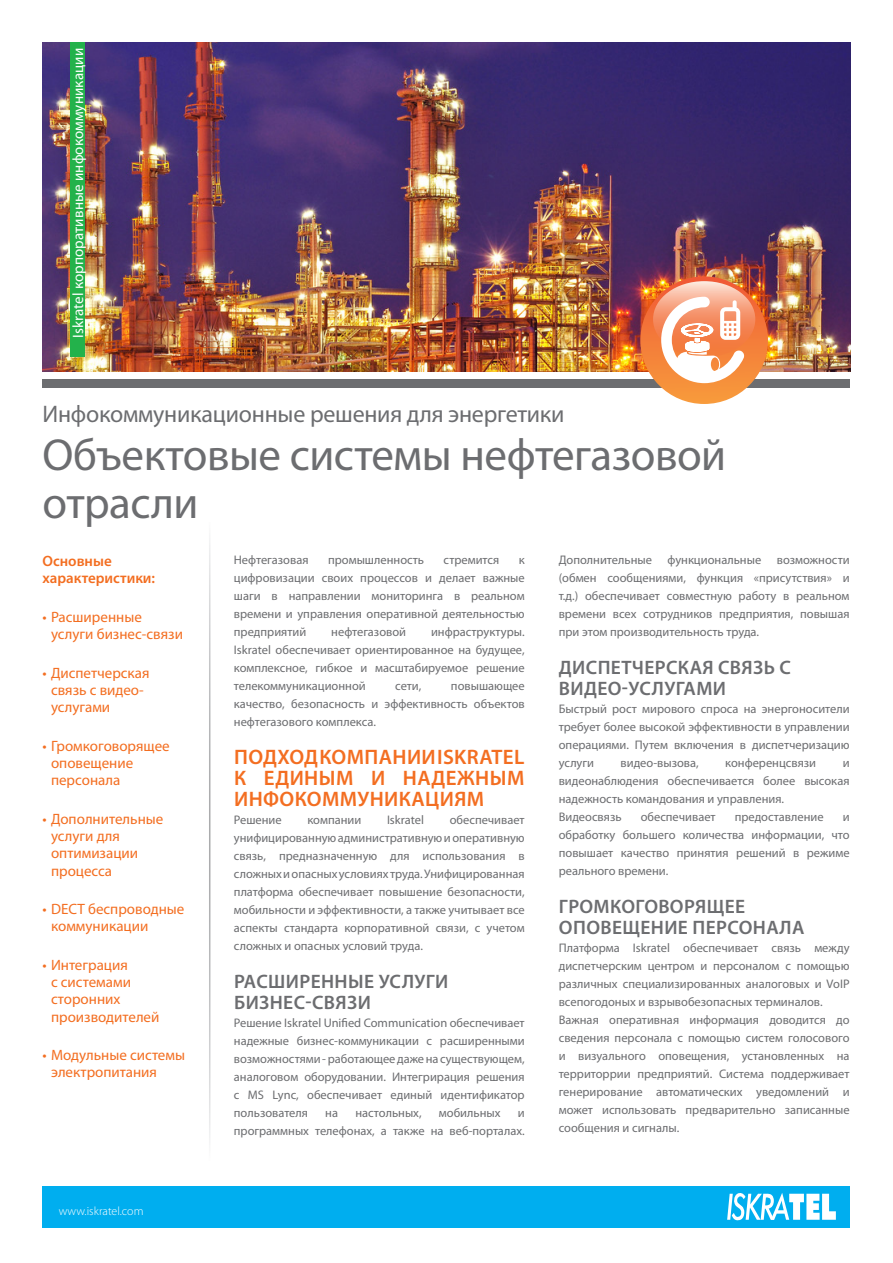
<style>
.page{position:relative;width:893px;height:1263px;background:#fff}
.page>*{position:absolute;margin:0;border:0;box-sizing:border-box;transform-origin:0 0}
.t1{font:45px/48px "Myriad Pro";letter-spacing:-.01em;color:#6c6d70}
.t2{font:24px "Myriad Pro";letter-spacing:-.01em;color:#6c6d70}
.leaflet_text{font:600 21px/21px "Myriad Pro";letter-spacing:.02em;color:#f36e21;text-align:justify}
.leaflet_text-2{font:600 19.5px/21px "Myriad Pro";letter-spacing:.02em;color:#6c6d70}
.t3{font:15px/17.2px "Myriad Pro";color:#f36e21}
.podnaslov_tekst{font:15px "Myriad Pro";letter-spacing:.005em;color:#fff}
.t4{font:600 15px/17.2px "Myriad Pro";color:#f36e21}
.leaflet_text-3{font:12.45px/18px "Myriad Pro";color:#6c6d70;text-align:justify}
.tekst{font:300 12px "Myriad Pro";color:#fff}
</style>
<div class="page">
<img style="left:43px;top:42px;width:807px;height:329px">
<div style="left:43px;top:1186px;width:807px;height:41px;background:#00aeef"></div>
<svg style="left:727px;top:1193px;width:109px;height:27px"></svg>
<div style="left:43px;top:379px;width:807px;height:9px;background:#6c6d70"></div>
<div style="left:70px;top:43px;width:15px;height:314px;background:#23b24b"></div>
<svg style="left:640px;top:276px;width:128px;height:128px;background:#f3823a"></svg>
<svg style="left:653px;top:281px;width:102px;height:76px"></svg>
<svg style="left:661px;top:297px;width:84px;height:86px"></svg>
<p class="podnaslov_tekst" style="left:70px;top:338px;width:292px;rotate:-90deg">Iskratel корпоративные инфокоммуникации</p>
<p class="t2" style="left:43px;top:401px;width:523px">Инфокоммуникационные решения для энергетики</p>
<p class="t1" style="left:43px;top:432px;width:685px">Объектовые системы нефтегазовой отрасли</p>
<p class="t4" style="left:43px;top:552px;width:114px">Основные характеристики:</p>
<p class="t3" style="left:51px;top:609px;width:133px;text-indent:-9px">• Расширенные услуги бизнес-связи</p>
<p class="t3" style="left:51px;top:664px;width:100px;text-indent:-9px">• Диспетчерская связь с видео&shy;услугами</p>
<p class="t3" style="left:51px;top:737px;width:120px;text-indent:-9px">• Громкоговорящее оповещение персонала</p>
<p class="t3" style="left:51px;top:810px;width:114px;text-indent:-9px">• Дополнительные услуги для оптимизации процесса</p>
<p class="t3" style="left:51px;top:901px;width:135px;text-indent:-9px">• DECT беспроводные коммуникации</p>
<p class="t3" style="left:51px;top:956px;width:110px;text-indent:-9px">• Интеграция<br>с системами сторонних производителей</p>
<p class="t3" style="left:51px;top:1047px;width:136px;text-indent:-9px">• Модульные системы электропитания</p>
<p class="leaflet_text-3" style="left:234px;top:551px;width:76px">Нефтегазовая</p>
<p class="leaflet_text-3" style="left:328px;top:551px;width:98px">промышленность</p>
<p class="leaflet_text-3" style="left:444px;top:551px;width:57px">стремится</p>
<p class="leaflet_text-3" style="left:559px;top:551px;width:95px">Дополнительные</p>
<p class="leaflet_text-3" style="left:668px;top:551px;width:95px">функциональные</p>
<p class="leaflet_text-3" style="left:559px;top:551px;width:292px;text-indent:218px">возможности (обмен сообщениями, функция «присутствия» и т.д.) обеспечивает совместную работу в реальном времени всех сотрудников предприятия, повышая при этом производительность труда.</p>
<p class="leaflet_text-2" style="left:559px;top:657px;width:233px">ДИСПЕТЧЕРСКАЯ СВЯЗЬ С<br>ВИДЕО-УСЛУГАМИ</p>
<p class="leaflet_text-3" style="left:559px;top:700px;width:292px">Быстрый рост мирового спроса на энергоносители требует более высокой эффективности в управлении операциями. Путем включения в диспетчеризацию услуги</p>
<p class="leaflet_text-3" style="left:234px;top:551px;width:292px;text-indent:285px">к цифровизации своих процессов и делает важные шаги в направлении мониторинга в реальном времени и управления оперативной деятельностью предприятий</p>
<p class="leaflet_text-3" style="left:234px;top:623px;width:292px;text-indent:197px">инфраструктуры.<br>Iskratel обеспечивает ориентированное на будущее, комплексное, гибкое и масштабируемое решение телекоммуникационной</p>
<p class="leaflet_text-3" style="left:331px;top:623px;width:76px">нефтегазовой</p>
<p class="leaflet_text-3" style="left:234px;top:677px;width:292px;text-indent:217px">повышающее качество, безопасность и эффективность объектов нефтегазового комплекса.</p>
<p class="leaflet_text" style="left:234px;top:746px;width:292px">ПОДХОД КОМПАНИИ ISKRATEL К ЕДИНЫМ И НАДЕЖНЫМ ИНФОКОММУНИКАЦИЯМ</p>
<p class="leaflet_text-3" style="left:234px;top:811px;width:49px">Решение</p>
<p class="leaflet_text-3" style="left:307px;top:811px;width:56px">компании</p>
<p class="leaflet_text-3" style="left:387px;top:811px;width:39px">Iskratel</p>
<p class="leaflet_text-3" style="left:395px;top:677px;width:28px">сети,</p>
<p class="leaflet_text-3" style="left:621px;top:754px;width:80px">видео-вызова,</p>
<p class="leaflet_text-3" style="left:725px;top:754px;width:92px">конференцсвязи</p>
<p class="leaflet_text-3" style="left:559px;top:754px;width:292px;text-indent:284px">и видеонаблюдения обеспечивается более высокая надежность командования и управления.</p>
<p class="leaflet_text-3" style="left:559px;top:808px;width:64px">Видеосвязь</p>
<p class="leaflet_text-3" style="left:641px;top:808px;width:76px">обеспечивает</p>
<p class="leaflet_text-3" style="left:735px;top:808px;width:90px">предоставление</p>
<p class="leaflet_text-3" style="left:559px;top:808px;width:292px;text-indent:284px">и обработку большего количества информации, что повышает качество принятия решений в режиме реального времени.</p>
<p class="leaflet_text-2" style="left:559px;top:896px;width:247px">ГРОМКОГОВОРЯЩЕЕ<br>ОПОВЕЩЕНИЕ ПЕРСОНАЛА</p>
<p class="leaflet_text-3" style="left:559px;top:939px;width:292px">Платформа Iskratel обеспечивает связь между диспетчерским центром и персоналом с помощью различных специализированных аналоговых и VoIP всепогодоных и взрывобезопасных терминалов.</p>
<p class="leaflet_text-3" style="left:559px;top:1011px;width:292px">Важная оперативная информация доводится до сведения персонала с помощью систем голосового и визуального оповещения, установленных на территоррии предприятий. Система поддерживает генерирование автоматических уведомлений и может использовать предварительно записанные сообщения и сигналы.</p>
<p class="leaflet_text-3" style="left:234px;top:811px;width:292px;text-indent:216px">обеспечивает унифицированную административную и оперативную связь, предназначенную для использования в сложных и опасных условиях труда. Унифицированная платформа обеспечивает повышение безопасности, мобильности и эффективности, а также учитывает все аспекты стандарта корпоративной связи, с учетом сложных и опасных условий труда.</p>
<p class="leaflet_text-2" style="left:234px;top:971px;width:216px">РАСШИРЕННЫЕ УСЛУГИ<br>БИЗНЕС-СВЯЗИ</p>
<p class="leaflet_text-3" style="left:234px;top:1014px;width:292px">Решение Iskratel Unified Communication обеспечивает надежные бизнес-коммуникации с расширенными возможностями - работающее даже на существующем, аналоговом оборудовании. Интегрирация решения с MS Lync, обеспечивает единый идентификатор пользователя</p>
<p class="leaflet_text-3" style="left:325px;top:1104px;width:14px">на</p>
<p class="leaflet_text-3" style="left:355px;top:1104px;width:68px">настольных,</p>
<p class="leaflet_text-3" style="left:439px;top:1104px;width:63px">мобильных</p>
<p class="leaflet_text-3" style="left:234px;top:1104px;width:292px;text-align:right">и<br>программных телефонах, а также на веб-порталах.</p>
<p class="tekst" style="left:59px;top:1204px;width:86px">www.iskratel.com</p>
</div>
